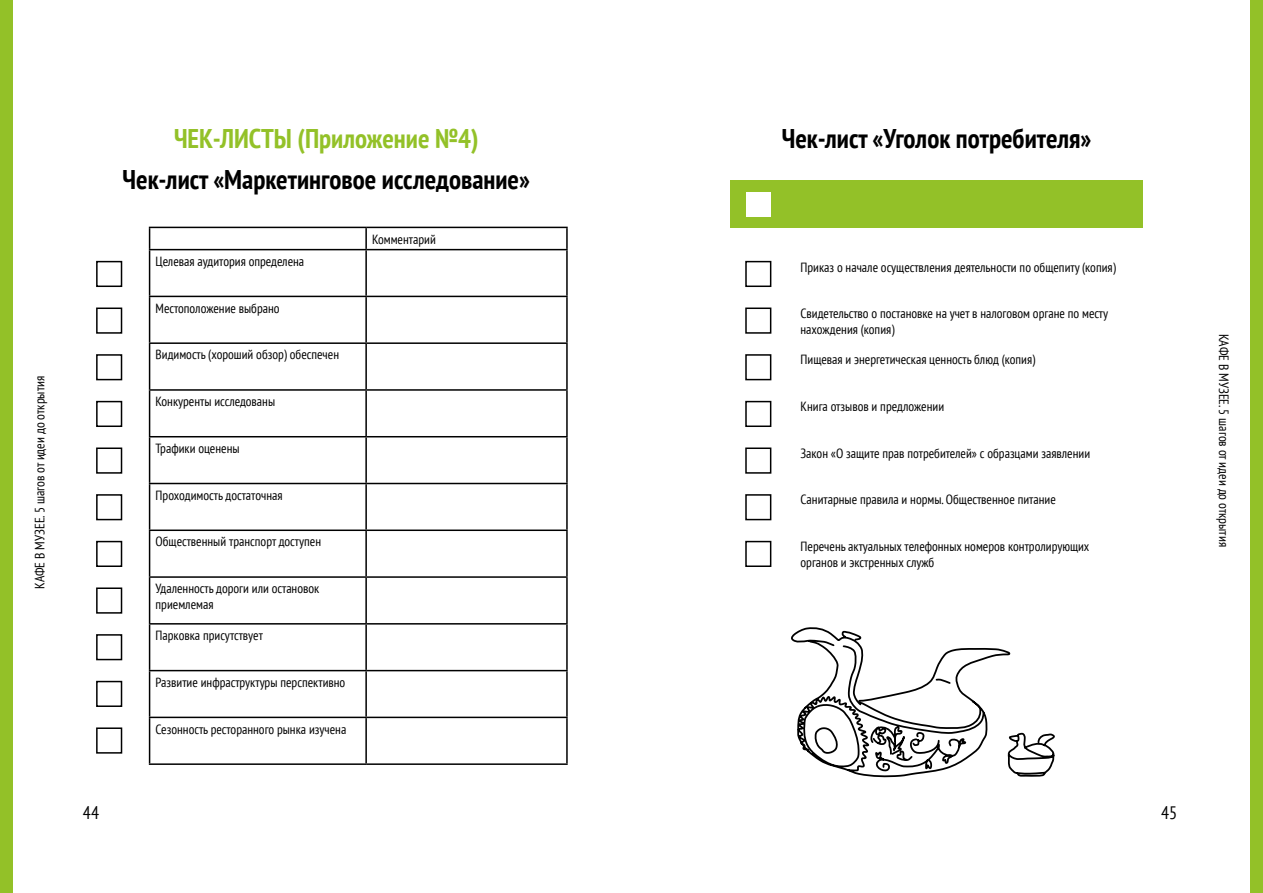
<style>
.page{position:relative;width:1263px;height:893px;background:#fff}
.page>*{position:absolute;margin:0;border:0;box-sizing:border-box;transform-origin:0 0}
.t1{font:700 condensed 27px "PT Sans";color:#000}
.t2{font:700 condensed 27px "PT Sans";color:#93c128}
.t3{font:condensed 18px "PT Sans";color:#000}
.t4{font:condensed 13.5px "PT Sans";color:#000}
.t5{font:condensed 13.35px/15.9px "PT Sans";color:#000}
</style>
<div class="page">
<div style="left:730px;top:180px;width:413px;height:47px;background:#93c128"></div>
<hr style="left:149px;top:227px;width:217px;height:1px;background:#000">
<svg style="left:149px;top:228px;width:1px;height:21px"></svg>
<hr style="left:366px;top:227px;width:202px;height:1px;background:#000">
<hr style="left:365px;top:228px;width:2px;height:21px;background:#000">
<hr style="left:566px;top:228px;width:2px;height:21px;background:#000">
<hr style="left:149px;top:249px;width:217px;height:1px;background:#000">
<hr style="left:149px;top:250px;width:1px;height:46px;background:#000">
<hr style="left:366px;top:249px;width:202px;height:1px;background:#000">
<hr style="left:365px;top:250px;width:2px;height:46px;background:#000">
<hr style="left:566px;top:250px;width:2px;height:46px;background:#000">
<hr style="left:149px;top:296px;width:217px;height:1px;background:#000">
<hr style="left:149px;top:297px;width:1px;height:45px;background:#000">
<hr style="left:366px;top:296px;width:202px;height:1px;background:#000">
<hr style="left:365px;top:297px;width:2px;height:45px;background:#000">
<hr style="left:566px;top:297px;width:2px;height:45px;background:#000">
<hr style="left:149px;top:342px;width:217px;height:2px;background:#000">
<hr style="left:149px;top:344px;width:1px;height:45px;background:#000">
<hr style="left:366px;top:342px;width:202px;height:2px;background:#000">
<hr style="left:365px;top:344px;width:2px;height:45px;background:#000">
<hr style="left:566px;top:344px;width:2px;height:45px;background:#000">
<hr style="left:149px;top:389px;width:217px;height:2px;background:#000">
<hr style="left:149px;top:391px;width:1px;height:45px;background:#000">
<hr style="left:366px;top:389px;width:202px;height:2px;background:#000">
<hr style="left:365px;top:391px;width:2px;height:45px;background:#000">
<hr style="left:566px;top:391px;width:2px;height:45px;background:#000">
<hr style="left:149px;top:436px;width:217px;height:1px;background:#000">
<hr style="left:149px;top:437px;width:1px;height:46px;background:#000">
<hr style="left:366px;top:436px;width:202px;height:1px;background:#000">
<hr style="left:365px;top:437px;width:2px;height:46px;background:#000">
<hr style="left:566px;top:437px;width:2px;height:46px;background:#000">
<hr style="left:149px;top:483px;width:217px;height:1px;background:#000">
<hr style="left:149px;top:484px;width:1px;height:45px;background:#000">
<hr style="left:366px;top:483px;width:202px;height:1px;background:#000">
<hr style="left:365px;top:484px;width:2px;height:45px;background:#000">
<hr style="left:566px;top:484px;width:2px;height:45px;background:#000">
<hr style="left:149px;top:529px;width:217px;height:2px;background:#000">
<hr style="left:149px;top:531px;width:1px;height:45px;background:#000">
<hr style="left:366px;top:529px;width:202px;height:2px;background:#000">
<hr style="left:365px;top:531px;width:2px;height:45px;background:#000">
<hr style="left:566px;top:531px;width:2px;height:45px;background:#000">
<hr style="left:149px;top:576px;width:217px;height:2px;background:#000">
<hr style="left:149px;top:578px;width:1px;height:45px;background:#000">
<hr style="left:366px;top:576px;width:202px;height:2px;background:#000">
<hr style="left:365px;top:578px;width:2px;height:45px;background:#000">
<hr style="left:566px;top:578px;width:2px;height:45px;background:#000">
<hr style="left:149px;top:623px;width:217px;height:2px;background:#000">
<hr style="left:149px;top:625px;width:1px;height:45px;background:#000">
<hr style="left:366px;top:623px;width:202px;height:2px;background:#000">
<hr style="left:365px;top:625px;width:2px;height:45px;background:#000">
<hr style="left:566px;top:625px;width:2px;height:45px;background:#000">
<hr style="left:149px;top:670px;width:217px;height:1px;background:#000">
<hr style="left:149px;top:671px;width:1px;height:46px;background:#000">
<hr style="left:366px;top:670px;width:202px;height:1px;background:#000">
<hr style="left:365px;top:671px;width:2px;height:46px;background:#000">
<hr style="left:566px;top:671px;width:2px;height:46px;background:#000">
<hr style="left:149px;top:717px;width:217px;height:1px;background:#000">
<hr style="left:149px;top:718px;width:1px;height:45px;background:#000">
<hr style="left:366px;top:717px;width:202px;height:1px;background:#000">
<hr style="left:365px;top:718px;width:2px;height:45px;background:#000">
<hr style="left:566px;top:718px;width:2px;height:45px;background:#000">
<hr style="left:149px;top:763px;width:217px;height:2px;background:#000">
<hr style="left:366px;top:763px;width:202px;height:2px;background:#000">
<div style="left:96px;top:261px;width:26px;height:26px;border:2px solid #000"></div>
<div style="left:746px;top:192px;width:25px;height:25px;background:#fff"></div>
<div style="left:745px;top:261px;width:26px;height:26px;border:2px solid #000"></div>
<div style="left:745px;top:401px;width:26px;height:26px;border:2px solid #000"></div>
<div style="left:745px;top:494px;width:26px;height:26px;border:2px solid #000"></div>
<div style="left:745px;top:308px;width:26px;height:26px;border:2px solid #000"></div>
<div style="left:745px;top:541px;width:26px;height:26px;border:2px solid #000"></div>
<div style="left:745px;top:354px;width:26px;height:26px;border:2px solid #000"></div>
<div style="left:745px;top:447px;width:26px;height:27px;border:2px solid #000"></div>
<div style="left:96px;top:447px;width:26px;height:27px;border:2px solid #000"></div>
<div style="left:96px;top:634px;width:26px;height:26px;border:2px solid #000"></div>
<div style="left:96px;top:354px;width:26px;height:26px;border:2px solid #000"></div>
<div style="left:96px;top:541px;width:26px;height:26px;border:2px solid #000"></div>
<div style="left:96px;top:727px;width:26px;height:27px;border:2px solid #000"></div>
<div style="left:96px;top:308px;width:26px;height:26px;border:2px solid #000"></div>
<div style="left:96px;top:494px;width:26px;height:26px;border:2px solid #000"></div>
<div style="left:96px;top:681px;width:26px;height:26px;border:2px solid #000"></div>
<div style="left:96px;top:401px;width:26px;height:26px;border:2px solid #000"></div>
<div style="left:96px;top:587px;width:26px;height:27px;border:2px solid #000"></div>
<div style="left:1250px;top:0;width:13px;height:893px;background:#93c128"></div>
<div style="left:0;top:0;width:13px;height:893px;background:#93c128"></div>
<svg style="left:791px;top:627px;width:264px;height:151px"></svg>
<p class="t4" style="left:31px;top:589px;width:215px;rotate:-90deg">КАФЕ В МУЗЕЕ. 5 шагов от идеи до открытия</p>
<h1 class="t2" style="left:174px;top:121px;width:306px">ЧЕК-ЛИСТЫ (Приложение №4)</h1>
<h1 class="t1" style="left:782px;top:121px;width:311px">Чек-лист «Уголок потребителя»</h1>
<h1 class="t1" style="left:123px;top:161px;width:409px">Чек-лист «Маркетинговое исследование»</h1>
<p class="t5" style="left:156px;top:253px;width:150px">Целевая аудитория определена</p>
<p class="t5" style="left:156px;top:300px;width:126px">Местоположение выбрано</p>
<p class="t5" style="left:156px;top:346px;width:185px">Видимость (хороший обзор) обеспечен</p>
<p class="t5" style="left:156px;top:393px;width:121px">Конкуренты исследованы</p>
<p class="t5" style="left:156px;top:440px;width:86px">Трафики оценены</p>
<p class="t5" style="left:156px;top:487px;width:128px">Проходимость достаточная</p>
<p class="t5" style="left:156px;top:533px;width:167px">Общественный транспорт доступен</p>
<p class="t5" style="left:156px;top:580px;width:165px">Удаленность дороги или остановок приемлемая</p>
<p class="t5" style="left:156px;top:627px;width:109px">Парковка присутствует</p>
<p class="t5" style="left:156px;top:674px;width:191px">Развитие инфраструктуры перспективно</p>
<p class="t5" style="left:156px;top:721px;width:192px">Сезонность ресторанного рынка изучена</p>
<p class="t5" style="left:372px;top:231px;width:65px">Комментарий</p>
<p class="t5" style="left:800px;top:259px;width:317px">Приказ о начале осуществления деятельности по общепиту (копия)</p>
<p class="t5" style="left:800px;top:305px;width:309px">Свидетельство о постановке на учет в налоговом органе по месту нахождения (копия)</p>
<p class="t5" style="left:800px;top:351px;width:236px">Пищевая и энергетическая ценность блюд (копия)</p>
<p class="t5" style="left:800px;top:398px;width:145px">Книга отзывов и предложении</p>
<p class="t5" style="left:800px;top:445px;width:291px">Закон «О защите прав потребителей» с образцами заявлении</p>
<p class="t5" style="left:800px;top:491px;width:257px">Санитарные правила и нормы. Общественное питание</p>
<p class="t5" style="left:800px;top:538px;width:290px">Перечень актуальных телефонных номеров контролирующих органов и экстренных служб</p>
<h2 class="t3" style="left:83px;top:801px;width:18px">44</h2>
<h2 class="t3" style="left:1161px;top:801px;width:18px">45</h2>
<p class="t4" style="left:1233px;top:334px;width:215px;rotate:90deg">КАФЕ В МУЗЕЕ. 5 шагов от идеи до открытия</p>
</div>
